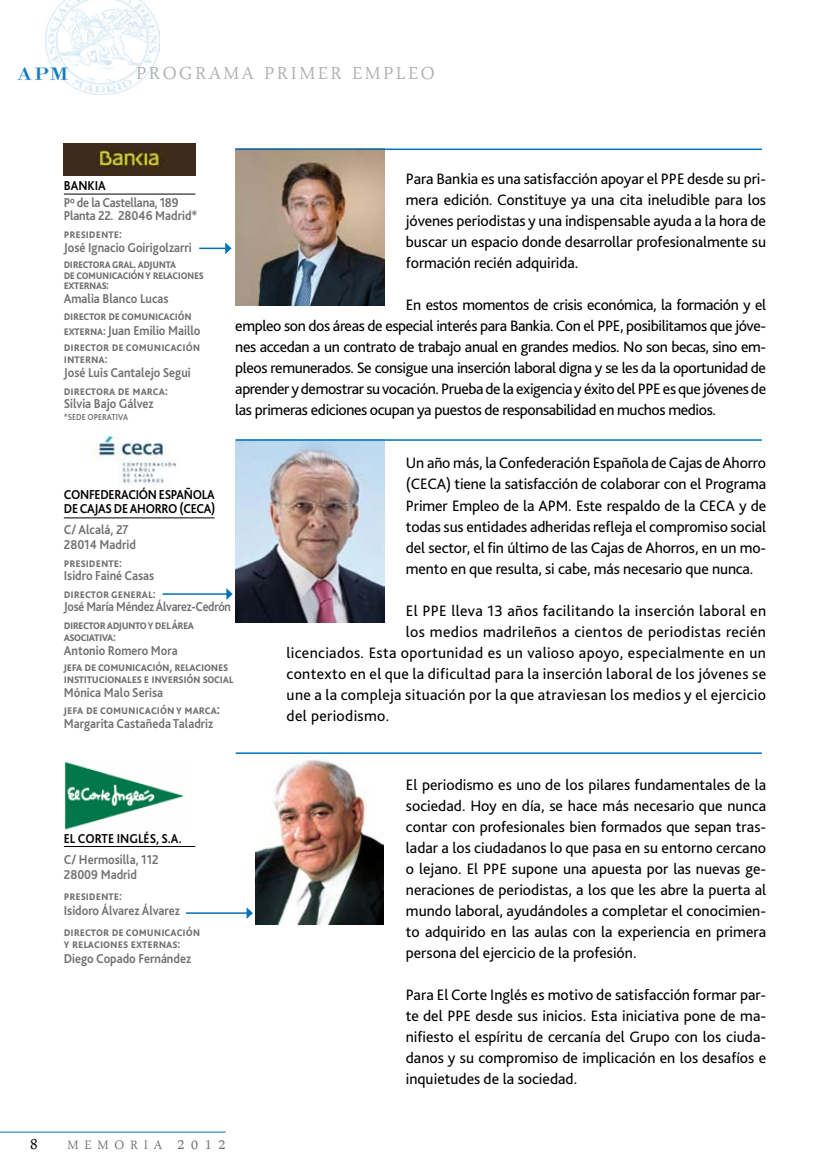
<style>
.page{position:relative;width:830px;height:1170px;background:#fff}
.page>*{position:absolute;margin:0;border:0;box-sizing:border-box;transform-origin:0 0}
.t1{font:25.5px "Arabic Typesetting";letter-spacing:.1em;color:#afb0b2}
.t2{font:21px "Arabic Typesetting";color:#000}
.t3{font:18px "Arabic Typesetting";letter-spacing:.32em;color:#707173}
.t4{font:15.75px/21px "Bliss 2";letter-spacing:.005em;color:#000;text-align:justify}
.t5{font:700 13.5px/13.5px "Bliss 2";color:#707173;scale:.9 1}
.t6{font:700 13.5px/13.5px "Bliss 2";letter-spacing:-.02em;color:#707173;scale:.9 1}
.t7{font:700 13.5px/13.5px "Bliss 2";letter-spacing:-.025em;color:#000;scale:.9 1}
.t8{font:700 13.5px/10.5px "Bliss 2";letter-spacing:-.03em;color:#707173;scale:.87 1}
.t9{font:700 13.5px/16.2px "Bliss 2";color:#707173;scale:.88 1}
.t10{font:700 13.5px/12px "Bliss 2";letter-spacing:-.04em;color:#707173;scale:.9 1}
.t11{font:700 9px "Bliss 2";color:#707173;scale:.9 1}
.s1{font-size:15.75px}
.s2{font-size:21px}
</style>
<div class="page">
<img style="left:45px;top:0;width:114px;height:95px">
<svg style="left:137px;top:70px;width:9px;height:9px"></svg>
<svg style="left:68px;top:68px;width:2px;height:12px"></svg>
<img style="left:17px;top:66px;width:51px;height:14px">
<hr style="left:0;top:1131px;width:225px;height:1px;background:#0071b9">
<img style="left:93px;top:426px;width:83px;height:58px">
<hr style="left:64px;top:517px;width:150px;height:1px;background:#000">
<img style="left:235px;top:441px;width:149px;height:181px">
<hr style="left:162px;top:593px;width:65px;height:1px;background:#0071b9">
<svg style="left:226px;top:588px;width:6px;height:12px"></svg>
<hr style="left:186px;top:912px;width:61px;height:1px;background:#0071b9">
<svg style="left:246px;top:907px;width:7px;height:11px"></svg>
<img style="left:64px;top:143px;width:131px;height:32px">
<hr style="left:64px;top:194px;width:131px;height:1px;background:#000">
<img style="left:235px;top:150px;width:149px;height:155px">
<hr style="left:199px;top:247px;width:27px;height:2px;background:#0071b9">
<svg style="left:225px;top:242px;width:6px;height:12px"></svg>
<img style="left:64px;top:762px;width:120px;height:68px">
<hr style="left:64px;top:846px;width:131px;height:1px;background:#000">
<img style="left:255px;top:759px;width:128px;height:165px">
<hr style="left:235px;top:148px;width:526px;height:2px;background:#0071b9">
<hr style="left:235px;top:439px;width:526px;height:2px;background:#0071b9">
<hr style="left:235px;top:752px;width:526px;height:1px;background:#0071b9">
<h1 class="t1" style="left:136px;top:61px;width:300px">programa primer empleo</h1>
<p class="t7" style="left:64px;top:179px;width:41px">Ban kia</p>
<p class="t6" style="left:64px;top:195px;width:150px">Pº de la Castellana, 189<br>Planta 22. 28046 Madrid*</p>
<p class="t5" style="left:64px;top:226px;width:144px">presidente:<br>José Ignacio Goirigolzarri</p>
<p class="t8" style="left:64px;top:258px;width:162px">directora gral. adjunta<br>de comunicación y relaciones externas:</p>
<p class="t6" style="left:64px;top:289px;width:143px;line-height:17.7px">Amalia Blanco Lucas director de comunicación</p>
<p class="t9" style="left:64px;top:322px;width:157px">externa:Juan Emilio Maillo director de comunicación</p>
<p class="t5" style="left:64px;top:351px;width:142px">interna:<br>José Luis Cantalejo Segui</p>
<p class="t5" style="left:64px;top:383px;width:117px">directora de marca:<br>Silvia Bajo Gálvez</p>
<p class="t11" style="left:64px;top:411px;width:33px">*Sede operativa</p>
<p class="t4" style="left:406px;top:168px;width:361px">Para Bankia es una satisfacción apoyar el PPE desde su pri&shy;mera edición. Constituye ya una cita ineludible para los jóvenes periodistas y una indispensable ayuda a la hora de buscar un espacio donde desarrollar profesionalmente su formación recién adquirida.</p>
<p class="t4" style="left:235px;top:294px;width:532px;text-indent:170px">En estos momentos de crisis económica, la formación y el empleo son dos áreas de especial interés para Bankia. Con el PPE, posibilitamos que jóve&shy;nes accedan a un contrato de trabajo anual en grandes medios. No son becas, sino em&shy;pleos remunerados. Se consigue una inserción laboral digna y se les da la oportunidad de aprender y demostrar su vocación. Prueba de la exigencia y éxito del PPE es que jóvenes de las primeras ediciones ocupan ya puestos de responsabilidad en muchos medios.</p>
<p class="t7" style="left:64px;top:487px;width:170px">CONFEDERACIÓN ESPAÑOLA<br>DE CAJAS DE AHORRO (CECA)</p>
<p class="t5" style="left:64px;top:521px;width:81px;line-height:15px">C/ Alcalá, 27<br>28014 Madrid</p>
<p class="t5" style="left:64px;top:555px;width:102px">presidente:<br>Isidro Fainé Casas</p>
<p class="t5" style="left:64px;top:586px;width:187px">director general:<br>José María Méndez Álvarez-Cedrón</p>
<p class="t10" style="left:64px;top:618px;width:146px">director adjunto y del área asociativa:</p>
<p class="t6" style="left:64px;top:641px;width:184px;line-height:16.5px">Antonio Romero Mora<br>jefa de comunicación, relaciones</p>
<p class="t6" style="left:64px;top:671px;width:190px">institucionales e inversión social<br>Mónica Malo Serisa</p>
<p class="t5" style="left:64px;top:702px;width:175px">jefa de comunicación y marca<span class="s1">:<br></span>Margarita Castañeda Taladriz</p>
<p class="t7" style="left:64px;top:831px;width:25px">el corte</p>
<p class="t7" style="left:117px;top:831px;width:9px">ingl</p>
<p class="t7" style="left:143px;top:831px;width:44px">és, S.A.</p>
<p class="t5" style="left:64px;top:851px;width:107px;line-height:15px">C/ Hermosilla, 112<br>28009 Madrid</p>
<p class="t5" style="left:64px;top:887px;width:130px;line-height:15px">presidente:<br>Isidoro Álvarez Álvarez</p>
<p class="t5" style="left:64px;top:924px;width:153px;line-height:12px">director de comunicación y relaciones externas:</p>
<p class="t5" style="left:64px;top:951px;width:143px">Diego Copado Fernández</p>
<h2 class="t2" style="left:30px;top:1133px;width:8px">8</h2>
<p class="t3" style="left:67px;top:1135px;width:159px">memoria <span class="s2">2012</span></p>
<p class="t4" style="left:406px;top:452px;width:361px">Un año más, la Confederación Española de Cajas de Ahorro (CECA) tiene la satisfacción de colaborar con el Programa Primer Empleo de la APM. Este respaldo de la CECA y de todas sus entidades adheridas refleja el compromiso social del sector, el fin último de las Cajas de Ahorros, en un mo&shy;mento en que resulta, si cabe, más necesario que nunca.</p>
<p class="t4" style="left:406px;top:599px;width:361px">El PPE lleva 13 años facilitando la inserción laboral en</p>
<p class="t4" style="left:406px;top:620px;width:361px">los medios madrileños a cientos de periodistas recién</p>
<p class="t4" style="left:286px;top:641px;width:481px">licenciados. Esta oportunidad es un valioso apoyo, especialmente en un</p>
<p class="t4" style="left:286px;top:662px;width:481px">contexto en el que la dificultad para la inserción laboral de los jóvenes se</p>
<p class="t4" style="left:286px;top:683px;width:481px">une a la compleja situación por la que atraviesan los medios y el ejercicio</p>
<p class="t4" style="left:286px;top:704px;width:104px">del periodismo.</p>
<p class="t4" style="left:405px;top:773px;width:362px">El periodismo es uno de los pilares fundamentales de la sociedad. Hoy en día, se hace más necesario que nunca contar con profesionales bien formados que sepan tras&shy;ladar a los ciudadanos lo que pasa en su entorno cercano o lejano. El PPE supone una apuesta por las nuevas ge&shy;neraciones de periodistas, a los que les abre la puerta al mundo laboral, ayudándoles a completar el conocimien&shy;to adquirido en las aulas con la experiencia en primera persona del ejercicio de la profesión.</p>
<p class="t4" style="left:405px;top:983px;width:362px">Para El Corte Inglés es motivo de satisfacción formar par&shy;te del PPE desde sus inicios. Esta iniciativa pone de ma&shy;nifiesto el espíritu de cercanía del Grupo con los ciuda&shy;danos y su compromiso de implicación en los desafíos e inquietudes de la sociedad.</p>
</div>
